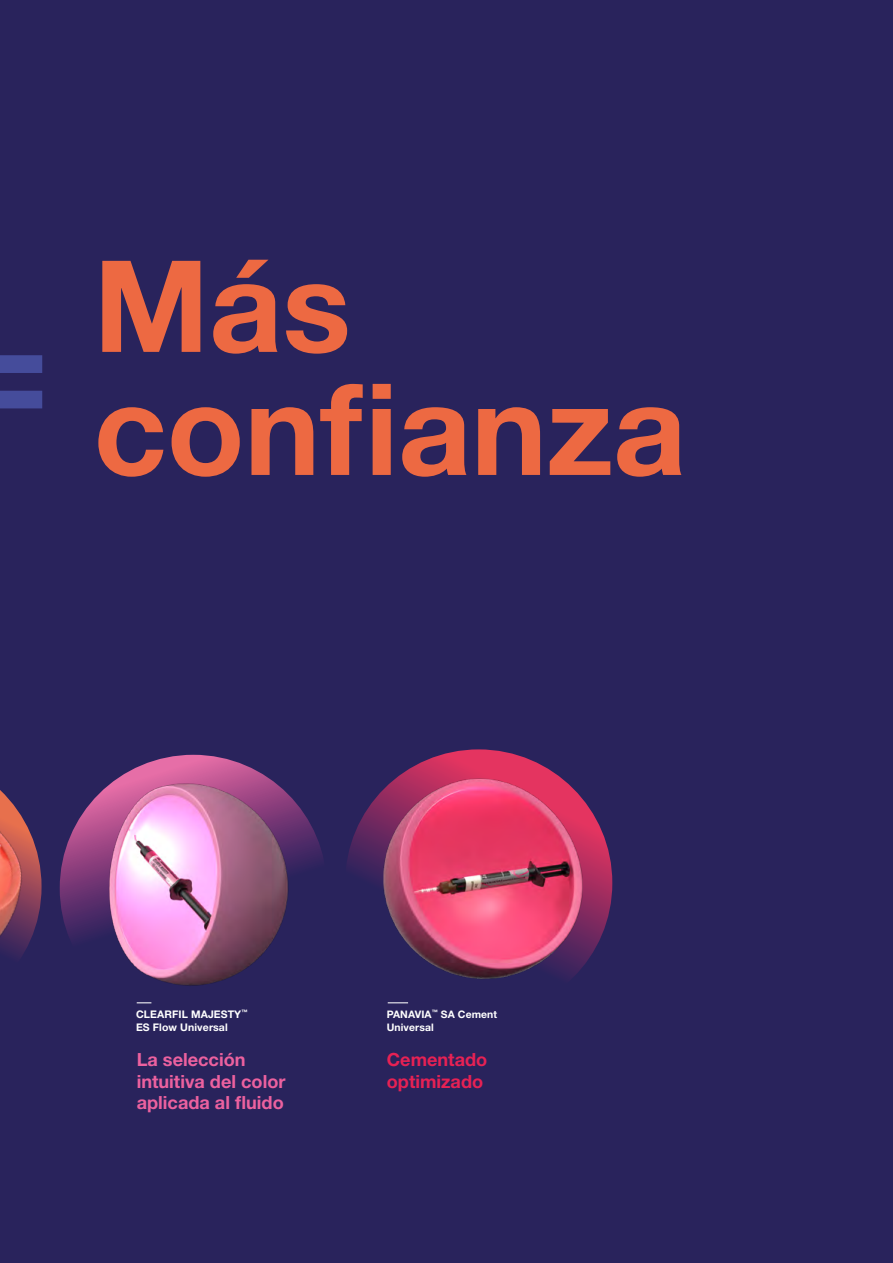
<style>
.page{position:relative;width:893px;height:1263px;background:#29235c}
.page>*{position:absolute;margin:0;border:0;box-sizing:border-box;transform-origin:0 0}
.t1{font:700 165.75px "Helvetica Neue LT Std";color:#454c9b}
.t2{font:700 127.5px/123px "Helvetica Neue LT Std";color:#ed6942}
.t3{font:700 18.15px/21.8px "Helvetica Neue LT Std";color:#ec619f}
.t4{font:700 18.15px/21.8px "Helvetica Neue LT Std";color:#e62154}
.t5{font:700 10.5px/13.5px "Helvetica Neue LT Std";letter-spacing:.01em;color:#fff}
.t6{font:700 10.35px/12.9px "Helvetica Neue LT Std";letter-spacing:.01em;color:#fff}
</style>
<div class="page">
<svg style="left:60px;top:755px;width:267px;height:267px"></svg>
<svg style="left:345px;top:749px;width:267px;height:268px"></svg>
<img style="left:379px;top:772px;width:219px;height:219px">
<img style="left:0;top:790px;width:42px;height:168px">
<img style="left:81px;top:778px;width:237px;height:214px">
<svg style="left:137px;top:1002px;width:14px;height:1px"></svg>
<svg style="left:388px;top:1002px;width:20px;height:1px"></svg>
<h1 class="t1" style="left:-49px;top:262px;width:101px">=</h1>
<h2 class="t2" style="left:94px;top:242px;width:594px">Más confianza</h2>
<p class="t5" style="left:136px;top:1007px;width:113px">CLEARFIL MAJESTY<sup>™<br></sup>ES Flow Universal</p>
<p class="t6" style="left:387px;top:1007px;width:112px">PANAVIA<sup>™</sup> SA Cement<br>Universal</p>
<p class="t3" style="left:137px;top:1048px;width:150px">La selección intuitiva del color aplicada al fluido</p>
<p class="t4" style="left:387px;top:1048px;width:102px">Cementado optimizado</p>
</div>
